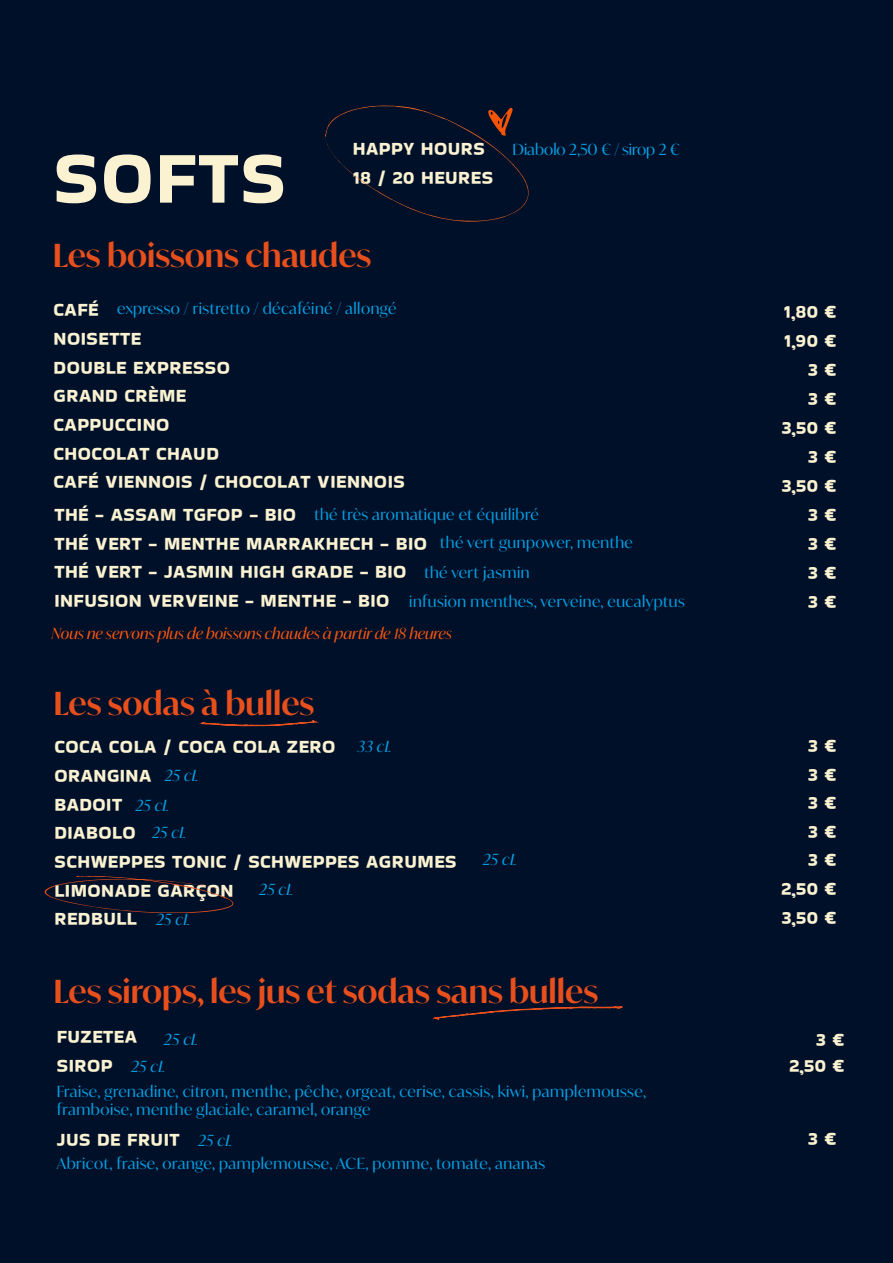
<style>
.page{position:relative;width:893px;height:1263px;background:#001028}
.page>*{position:absolute;margin:0;border:0;box-sizing:border-box;transform-origin:0 0}
.t1{font:75px "Bakbak One";letter-spacing:.025em;color:#faf2d1}
.t2{font:600 31.8px "Ivy Mode";color:#e84f1c}
.t3{font:18.9px/28.7px "Bakbak One";letter-spacing:.025em;color:#faf2d1}
.t4{font:15.3px/18.5px "Ivy Mode";letter-spacing:.03em;color:#009fe3}
.t5{font:italic 15.3px "Ivy Mode";color:#f5540d}
.t6{font:italic 15.3px/26.4px "Ivy Mode";letter-spacing:.03em;color:#009fe3}
.t7{font:15.3px "Ivy Mode";color:#009fe3}
</style>
<div class="page">
<svg style="left:201px;top:720px;width:115px;height:6px"></svg>
<svg style="left:45px;top:876px;width:189px;height:37px"></svg>
<svg style="left:434px;top:1006px;width:188px;height:14px"></svg>
<svg style="left:325px;top:105px;width:204px;height:117px"></svg>
<h1 class="t1" style="left:54px;top:134px;width:234px">SOFTS</h1>
<p class="t3" style="left:353px;top:135px;width:134px">HAPPY HOURS</p>
<p class="t7" style="left:512px;top:139px;width:169px">Diabolo 2,50 € / sirop 2 €</p>
<p class="t3" style="left:353px;top:163px;width:142px">18 / 20 HEURES</p>
<h2 class="t2" style="left:53px;top:234px;width:320px">Les boissons chaudes</h2>
<p class="t3" style="left:54px;top:295px;width:353px">CAFÉ<br>NOISETTE<br>DOUBLE EXPRESSO<br>GRAND CRÈME<br>CAPPUCCINO<br>CHOCOLAT CHAUD<br>CAFÉ VIENNOIS / CHOCOLAT VIENNOIS</p>
<p class="t3" style="left:784px;top:297px;width:54px">1,80 €</p>
<p class="t4" style="left:117px;top:299px;width:281px">expresso / ristretto / décaféiné / allongé</p>
<p class="t3" style="left:784px;top:326px;width:54px">1,90 €</p>
<p class="t3" style="left:808px;top:355px;width:30px">3 €</p>
<p class="t3" style="left:781px;top:384px;width:56px;text-align:right">3 €<br>3,50 €</p>
<p class="t3" style="left:781px;top:442px;width:56px;text-align:right">3 €<br>3,50 €</p>
<p class="t3" style="left:54px;top:500px;width:374px">THÉ - ASSAM TGFOP - BIO<br>THÉ VERT - MENTHE MARRAKHECH - BIO<br>THÉ VERT - JASMIN HIGH GRADE - BIO<br>INFUSION VERVEINE - MENTHE - BIO</p>
<p class="t5" style="left:52px;top:623px;width:402px">Nous ne servons plus de boissons chaudes à partir de 18 heures</p>
<p class="t4" style="left:440px;top:500px;width:194px;line-height:28px;text-indent:-126px">thé très aromatique et équilibré<br>thé vert gunpower, menthe</p>
<p class="t4" style="left:424px;top:563px;width:107px">thé vert jasmin</p>
<p class="t4" style="left:409px;top:592px;width:277px">infusion menthes, verveine, eucalyptus</p>
<p class="t3" style="left:808px;top:500px;width:30px;text-align:justify">3 € 3 € 3 € 3 €</p>
<h2 class="t2" style="left:54px;top:682px;width:262px">Les sodas à bulles</h2>
<p class="t3" style="left:54px;top:732px;width:404px">COCA COLA / COCA COLA ZERO<br>ORANGINA<br>BADOIT<br>DIABOLO<br>SCHWEPPES TONIC / SCHWEPPES AGRUMES<br>LIMONADE GARÇON<br>REDBULL</p>
<p class="t3" style="left:808px;top:731px;width:30px">3 €</p>
<p class="t6" style="left:357px;top:733px;width:36px">33 cL</p>
<p class="t3" style="left:808px;top:760px;width:30px">3 €</p>
<p class="t6" style="left:165px;top:762px;width:35px">25 cL</p>
<p class="t3" style="left:808px;top:788px;width:30px">3 €</p>
<p class="t6" style="left:152px;top:792px;width:35px;text-indent:-17px">25 cL<br>25 cL</p>
<p class="t3" style="left:808px;top:817px;width:30px">3 €</p>
<p class="t6" style="left:483px;top:846px;width:35px">25 cL</p>
<p class="t3" style="left:808px;top:846px;width:30px">3 €</p>
<p class="t3" style="left:781px;top:874px;width:56px">2,50 €<br>3,50 €</p>
<p class="t6" style="left:259px;top:876px;width:35px">25 cL</p>
<p class="t6" style="left:156px;top:906px;width:35px">25 cL</p>
<h2 class="t2" style="left:54px;top:970px;width:546px">Les sirops, les jus et sodas sans bulles</h2>
<p class="t3" style="left:57px;top:1022px;width:82px">FUZETEA</p>
<p class="t6" style="left:164px;top:1026px;width:35px">25 cL</p>
<p class="t3" style="left:816px;top:1025px;width:30px">3 €</p>
<p class="t3" style="left:57px;top:1051px;width:57px">SIROP</p>
<p class="t3" style="left:790px;top:1051px;width:56px">2,50 €</p>
<p class="t6" style="left:131px;top:1053px;width:35px">25 cL</p>
<p class="t4" style="left:57px;top:1081px;width:591px">Fraise, grenadine, citron, menthe, pêche, orgeat, cerise, cassis, kiwi, pamplemousse, framboise, menthe glaciale, caramel, orange</p>
<p class="t4" style="left:57px;top:1154px;width:490px">Abricot, fraise, orange, pamplemousse, ACE, pomme, tomate, ananas</p>
<p class="t3" style="left:57px;top:1125px;width:124px">JUS DE FRUIT</p>
<p class="t3" style="left:808px;top:1124px;width:30px">3 €</p>
<p class="t6" style="left:198px;top:1127px;width:35px">25 cL</p>
</div>
